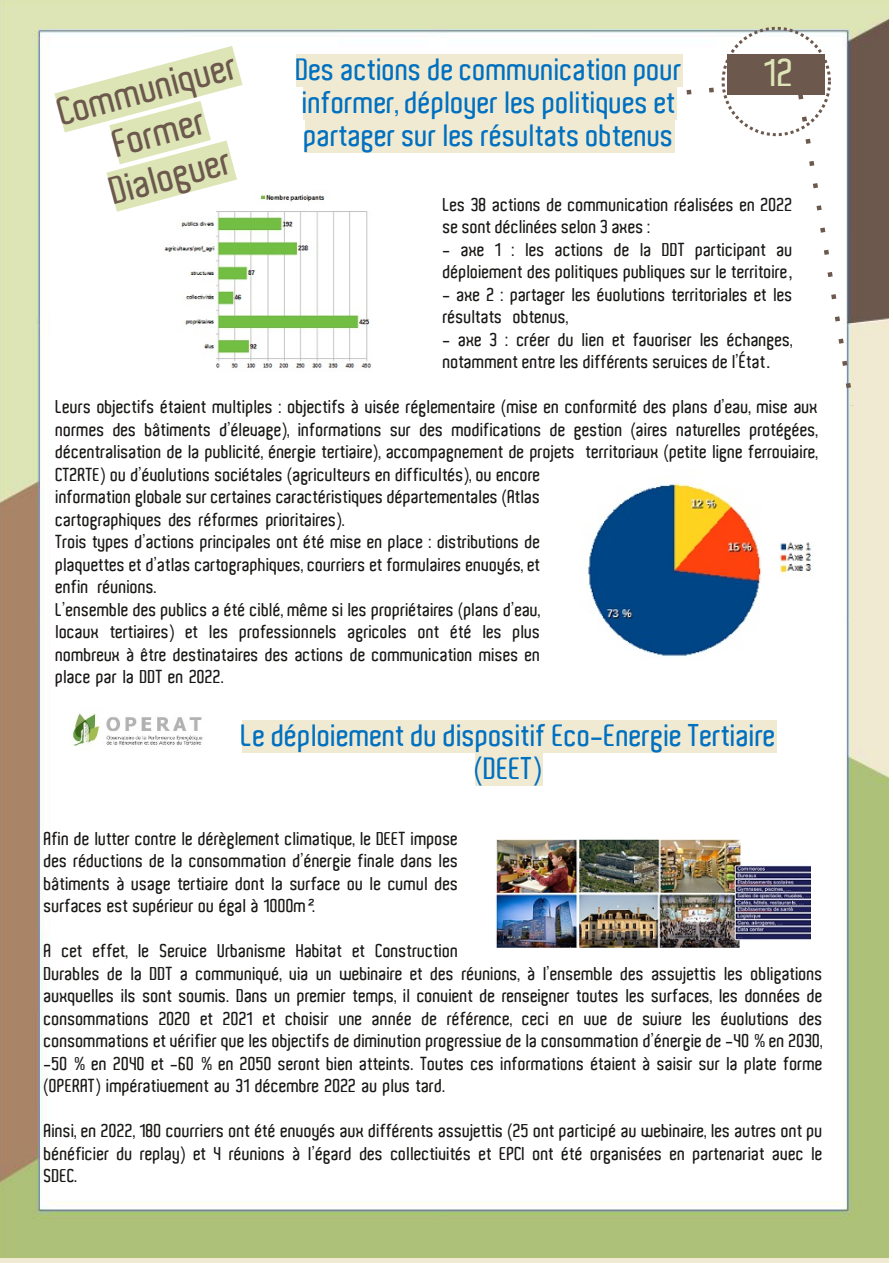
<style>
.page{position:relative;width:893px;height:1263px;background:#fff}
.page>*{position:absolute;margin:0;border:0;box-sizing:border-box;transform-origin:0 0}
.t1{font:600 37.5px/45px "Aldo";color:#6c584d;text-align:center}
.t2{font:600 37.5px "Aldo";color:#dde5b6}
.t3{font:600 30px/33px "Aldo";color:#0070c0;text-align:center}
.t4{font:600 18px/22.5px "Aldo";letter-spacing:.005em;color:#181715}
.s1{font-family:"Arial";font-weight:400}
.s2{font-family:"Arial";font-weight:400;font-style:italic}
</style>
<div class="page">
<img style="left:0;top:0;width:888px;height:1257px">
<svg style="left:674px;top:83px;width:68px;height:41px"></svg>
<svg style="left:795px;top:89px;width:62px;height:322px"></svg>
<div style="left:727px;top:54px;width:98px;height:40px;background:#6c584d"></div>
<div style="left:722px;top:27px;width:109px;height:109px;border:3px dashed #6c584d;border-radius:50%"></div>
<img style="left:150px;top:190px;width:245px;height:182px">
<img style="left:541px;top:469px;width:284px;height:189px">
<svg style="left:54px;top:46px;width:189px;height:166px"></svg>
<div style="left:242px;top:720px;width:534px;height:32px;background:#f0ead2"></div>
<div style="left:475px;top:753px;width:68px;height:32px;background:#f0ead2"></div>
<div style="left:296px;top:54px;width:387px;height:33px;background:#f0ead2"></div>
<div style="left:303px;top:87px;width:373px;height:33px;background:#f0ead2"></div>
<div style="left:305px;top:120px;width:369px;height:33px;background:#f0ead2"></div>
<img style="left:495px;top:839px;width:315px;height:109px">
<img style="left:70px;top:708px;width:150px;height:62px">
<h1 class="t1" style="left:54px;top:91px;width:185px;rotate:-15deg">Communiquer<br>Former<br>Dialoguer</h1>
<h2 class="t3" style="left:296px;top:54px;width:388px;text-align:left">Des actions de communication pour informer, déployer les politiques et partager sur les résultats obtenus</h2>
<h1 class="t2" style="left:765px;top:54px;width:31px">12</h1>
<p class="t4" style="left:443px;top:194px;width:351px">Les 38 actions de communication réalisées en 2022 se sont déclinées selon 3 axes :</p>
<p class="t4" style="left:443px;top:239px;width:351px">- axe 1 : les actions de la DDT participant au déploiement des politiques publiques sur le territoire<span class="s1">,</span></p>
<p class="t4" style="left:443px;top:284px;width:351px">- axe 2 : partager les évolutions territoriales et les résultats obtenus,</p>
<p class="t4" style="left:443px;top:329px;width:351px">- axe 3 : créer du lien et favoriser les échanges, notamment entre les différents services de l’État<span class="s1">.</span></p>
<p class="t4" style="left:56px;top:396px;width:764px">Leurs objectifs étaient multiples : objectifs à visée réglementaire (mise en conformité des plans d’eau, mise aux normes des bâtiments d’élevage), informations sur des modifications de gestion (aires naturelles protégées, décentralisation de la publicité, énergie tertiaire), accompagnement de projets territoriaux (petite ligne ferroviaire, CT2RTE) ou d’évolutions sociétales (agriculteurs en difficultés), ou encore<br>information globale sur certaines caractéristiques départementales (Atlas<br>cartographiques des réformes prioritaires).<br>Trois types d’actions principales ont été mise en place : distributions de<br>plaquettes et d’atlas cartographiques, courriers et formulaires envoyés, et<br>enfin réunions.<br>L’ensemble des publics a été ciblé, même si les propriétaires (plans d’eau,<br>locaux tertiaires) et les professionnels agricoles ont été les plus<br>nombreux à être destinataires des actions de communication mises en<br>place par la DDT en 2022.</p>
<h2 class="t3" style="left:242px;top:720px;width:536px">Le déploiement du dispositif Eco-Energie Tertiaire (DEET)</h2>
<p class="t4" style="left:44px;top:828px;width:416px;text-align:justify">Afin de lutter contre le dérèglement climatique, le DEET impose des réductions de la consommation d’énergie finale dans les bâtiments à usage tertiaire dont la surface ou le cumul des surfaces est supérieur ou égal à 1000m<span class="s2">²</span>.</p>
<p class="t4" style="left:44px;top:940px;width:780px">A cet effet, le Service Urbanisme Habitat et Construction<br>Durables de la DDT a communiqué, via un webinaire et des réunions, à l’ensemble des assujettis les obligations auxquelles ils sont soumis. Dans un premier temps, il convient de renseigner toutes les surfaces, les données de consommations 2020 et 2021 et choisir une année de référence, ceci en vue de suivre les évolutions des consommations et vérifier que les objectifs de diminution progressive de la consommation d’énergie de -40 % en 2030, -50 % en 2040 et -60 % en 2050 seront bien atteints. Toutes ces informations étaient à saisir sur la plate forme (OPERAT) impérativement au 31 décembre 2022 au plus tard.</p>
<p class="t4" style="left:44px;top:1120px;width:780px;text-align:justify">Ainsi, en 2022, 180 courriers ont été envoyés aux différents assujettis (25 ont participé au webinaire, les autres ont pu bénéficier du replay) et 4 réunions à l’égard des collectivités et EPCI ont été organisées en partenariat avec le SDEC.</p>
</div>
